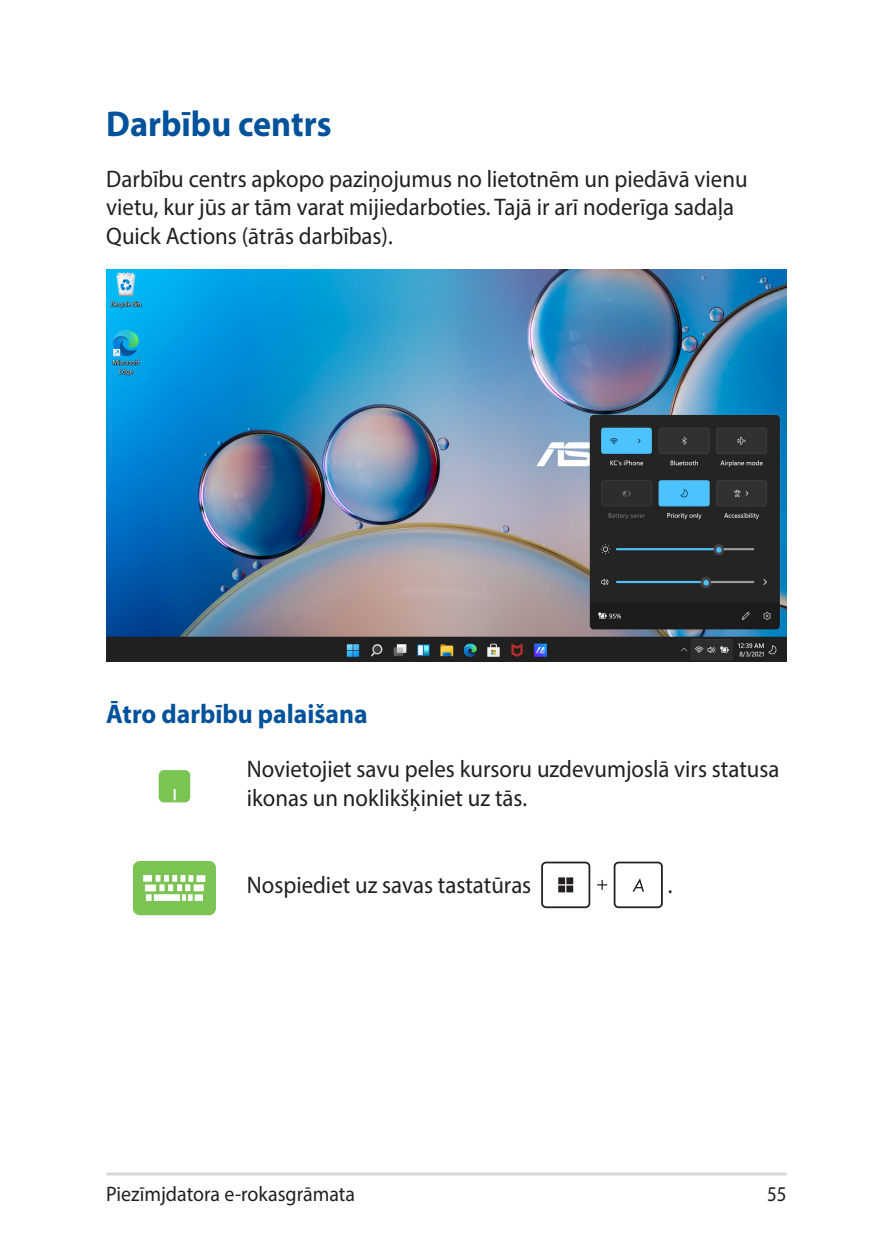
<style>
.page{position:relative;width:893px;height:1259px;background:#fff}
.page>*{position:absolute;margin:0;border:0;box-sizing:border-box;transform-origin:0 0}
.Heading_1{font:700 36px "Myriad Pro";color:#01529a;scale:.95 1}
.Heading_3{font:700 27px "Myriad Pro";color:#01529a;scale:.95 1}
.Body_Text{font:24px/28.8px "Myriad Pro";color:#231f20;scale:.95 1}
.Table_Body_Text{font:24px/28.8px "Myriad Pro";color:#231f20;scale:.95 1}
.t1{font:21px "Myriad Pro";color:#231f20;scale:.95 1}
.t2{font:21px "Myriad Pro";color:#231f20;scale:.9 1}
</style>
<div class="page">
<hr style="left:106px;top:1172px;width:681px;height:3px;background:#d8d8d8">
<img style="left:106px;top:269px;width:681px;height:393px">
<div style="left:159px;top:770px;width:31px;height:32px;background:#7bc352;border-radius:5px"></div>
<svg style="left:174px;top:789px;width:2px;height:11px"></svg>
<div style="left:134px;top:862px;width:81px;height:52px;background:#7bc352;border-radius:6px"></div>
<div style="left:133px;top:861px;width:83px;height:54px;border:2px solid #7bc352;border-radius:6px"></div>
<div style="left:197px;top:875px;width:8px;height:7px;background:#fff"></div>
<div style="left:145px;top:884px;width:11px;height:7px;background:#fff"></div>
<div style="left:146px;top:894px;width:6px;height:7px;background:#fff"></div>
<div style="left:154px;top:894px;width:26px;height:7px;background:#fff"></div>
<div style="left:194px;top:884px;width:10px;height:7px;background:#fff"></div>
<svg style="left:156px;top:875px;width:37px;height:26px"></svg>
<div style="left:195px;top:894px;width:8px;height:7px;background:#fff"></div>
<div style="left:143px;top:875px;width:9px;height:6px;background:#fff"></div>
<div style="left:614px;top:861px;width:49px;height:47px;border:2px solid #231f20;border-radius:4px"></div>
<svg style="left:597px;top:880px;width:10px;height:10px"></svg>
<div style="left:541px;top:861px;width:49px;height:47px;border:2px solid #231f20;border-radius:4px"></div>
<svg style="left:632px;top:878px;width:12px;height:13px"></svg>
<div style="left:558px;top:885px;width:7px;height:7px;background:#231f20"></div>
<div style="left:566px;top:877px;width:7px;height:7px;background:#231f20"></div>
<div style="left:558px;top:877px;width:7px;height:7px;background:#231f20"></div>
<div style="left:566px;top:885px;width:7px;height:7px;background:#231f20"></div>
<p class="Heading_1" style="left:106px;top:101px;width:239px">Darbību centrs</p>
<p class="Body_Text" style="left:106px;top:164px;width:676px">Darbību centrs apkopo paziņojumus no lietotnēm un piedāvā vienu vietu, kur jūs ar tām varat mijiedarboties. Tajā ir arī noderīga sadaļa<br>Quick Actions (ātrās darbības).</p>
<p class="Heading_3" style="left:106px;top:696px;width:277px">Ātro darbību palaišana</p>
<p class="Table_Body_Text" style="left:247px;top:754px;width:562px">Novietojiet savu peles kursoru uzdevumjoslā virs statusa ikonas un noklikšķiniet uz tās.</p>
<p class="Table_Body_Text" style="left:247px;top:870px;width:301px">Nospiediet uz savas tastatūras</p>
<p class="Table_Body_Text" style="left:668px;top:870px;width:6px">.</p>
<p class="t1" style="left:106px;top:1180px;width:263px">Piezīmjdatora e-rokasgrāmata</p>
<p class="t2" style="left:767px;top:1180px;width:23px">55</p>
</div>
